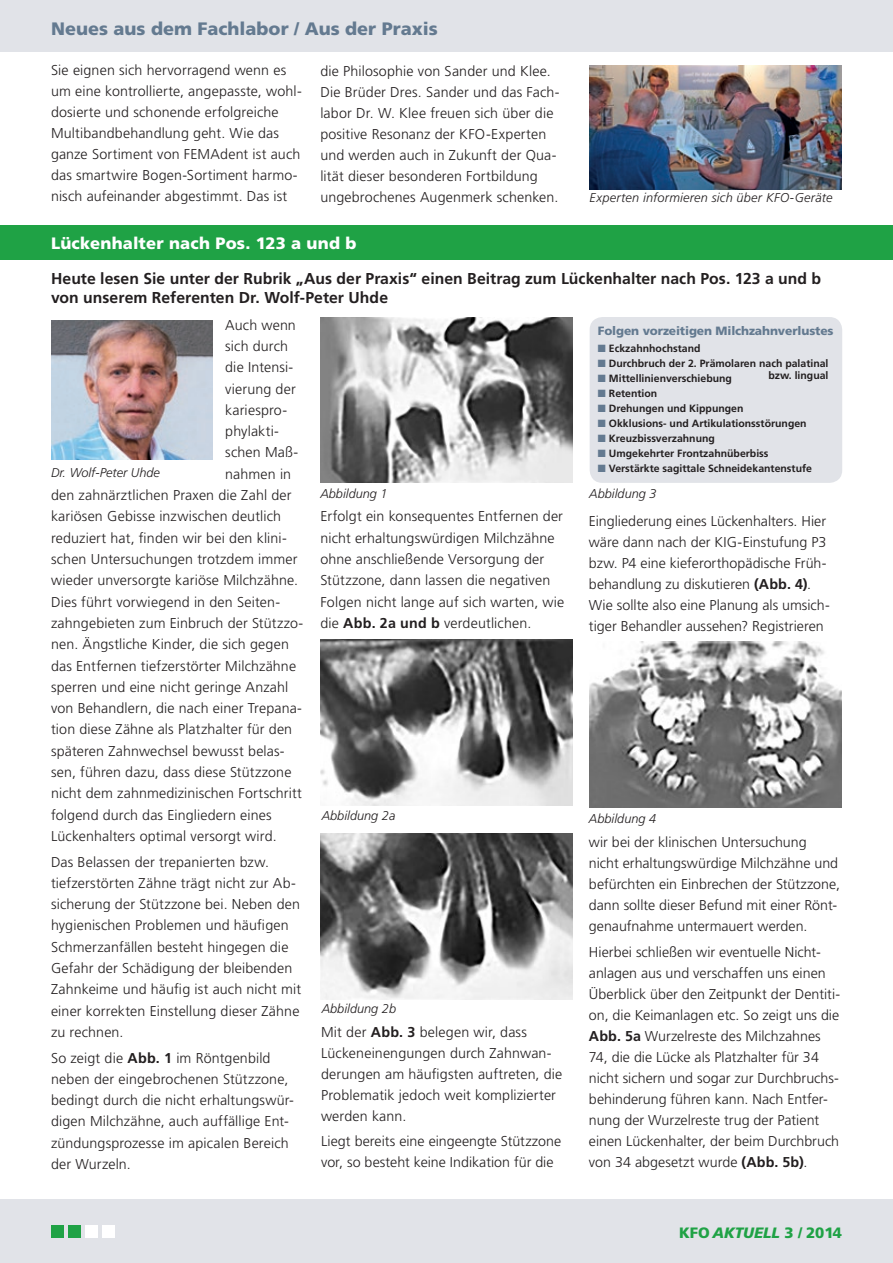
<style>
.page{position:relative;width:893px;height:1263px;background:#fff}
.page>*{position:absolute;margin:0;border:0;box-sizing:border-box;transform-origin:0 0}
.t1{font:900 18px "Frutiger LT Std";color:#647a90}
.t2{font:900 16.5px "Frutiger LT Std";color:#fff}
.t3{font:700 15.75px/19.5px "Frutiger LT Std";letter-spacing:.005em;color:#231f20}
.t4{font:900 15px "Frutiger LT Std";color:#1fa245}
.t5{font:300 14.25px/21px "Frutiger LT Std";letter-spacing:.01em;color:#231f20}
.t6{font:italic 300 12.75px "Frutiger LT Std";color:#231f20}
.t7{font:900 12px "Frutiger LT Std";letter-spacing:-.01em;color:#647a90}
.t8{font:700 10.5px "Frutiger LT Std";color:#231f20}
.s1{font-weight:700}
.s2{color:#647a90}
.s3{font-style:italic}
</style>
<div class="page">
<div style="left:0;top:0;width:893px;height:51px;background:#e1e3e8"></div>
<div style="left:0;top:1199px;width:893px;height:64px;background:#e1e3e8"></div>
<div style="left:51px;top:1225px;width:13px;height:12px;background:#1fa245"></div>
<div style="left:68px;top:1225px;width:13px;height:12px;background:#1fa245"></div>
<div style="left:85px;top:1225px;width:13px;height:12px;background:#fff"></div>
<div style="left:102px;top:1225px;width:13px;height:12px;background:#fff"></div>
<div style="left:0;top:226px;width:893px;height:34px;background:#1fa245"></div>
<img style="left:590px;top:66px;width:252px;height:123px">
<img style="left:320px;top:317px;width:253px;height:166px">
<div style="left:590px;top:317px;width:252px;height:166px;background:#e1e3e8;border-radius:13px"></div>
<img style="left:320px;top:640px;width:252px;height:166px">
<img style="left:320px;top:834px;width:253px;height:165px">
<img style="left:589px;top:642px;width:253px;height:165px">
<img style="left:51px;top:320px;width:161px;height:140px">
<p class="t1" style="left:51px;top:18px;width:388px">Neues aus dem Fachlabor / Aus der Praxis</p>
<p class="t5" style="left:51px;top:60px;width:252px">Sie eignen sich hervorragend wenn es um eine kontrollierte, angepasste, wohl&shy;dosierte und schonende erfolgreiche Multibandbehandlung geht. Wie das ganze Sortiment von FEMAdent ist auch das smartwire Bogen-Sortiment harmo&shy;nisch aufeinander abgestimmt. Das ist</p>
<p class="t5" style="left:320px;top:61px;width:241px">die Philosophie von Sander und Klee.<br>Die Brüder Dres. Sander und das Fach&shy;labor Dr. W. Klee freuen sich über die positive Resonanz der KFO-Experten und werden auch in Zukunft der Qua&shy;lität dieser besonderen Fortbildung ungebrochenes Augenmerk schenken.</p>
<p class="t2" style="left:38px;top:233px;width:276px">Der besonder Fall aus der Praxis</p>
<p class="t2" style="left:51px;top:233px;width:307px">Lückenhalter nach Pos. 123 a und b</p>
<p class="t6" style="left:590px;top:190px;width:244px">Experten informieren sich über KFO-Geräte</p>
<p class="t3" style="left:51px;top:269px;width:772px">Heute lesen Sie unter der Rubrik „Aus der Praxis“ einen Beitrag zum Lückenhalter nach Pos. 123 a und b von unserem Referenten Dr. Wolf-Peter Uhde</p>
<p class="t5" style="left:225px;top:314px;width:72px">Auch wenn</p>
<p class="t5" style="left:225px;top:336px;width:64px">sich durch</p>
<p class="t5" style="left:225px;top:357px;width:70px">die Intensi-</p>
<p class="t5" style="left:225px;top:378px;width:72px">vierung der</p>
<p class="t5" style="left:225px;top:400px;width:63px">kariespro-</p>
<p class="t5" style="left:225px;top:421px;width:55px">phylakti-</p>
<p class="t5" style="left:225px;top:442px;width:74px">schen Maß-</p>
<p class="t5" style="left:225px;top:464px;width:67px">nahmen in</p>
<p class="t5" style="left:51px;top:485px;width:242px">den zahnärztlichen Praxen die Zahl der</p>
<p class="t5" style="left:51px;top:506px;width:232px">kariösen Gebisse inzwischen deutlich</p>
<p class="t5" style="left:51px;top:527px;width:237px">reduziert hat, finden wir bei den klini-</p>
<p class="t5" style="left:51px;top:549px;width:248px">schen Untersuchungen trotzdem immer</p>
<p class="t5" style="left:51px;top:570px;width:249px">wieder unversorgte kariöse Milchzähne.</p>
<p class="t5" style="left:51px;top:591px;width:231px">Dies führt vorwiegend in den Seiten-</p>
<p class="t5" style="left:51px;top:613px;width:254px">zahngebieten zum Einbruch der Stützzo-</p>
<p class="t5" style="left:51px;top:634px;width:239px">nen. Ängstliche Kinder, die sich gegen</p>
<p class="t5" style="left:51px;top:655px;width:247px">das Entfernen tiefzerstörter Milchzähne</p>
<p class="t5" style="left:51px;top:677px;width:239px">sperren und eine nicht geringe Anzahl</p>
<p class="t5" style="left:51px;top:698px;width:252px">von Behandlern, die nach einer Trepana-</p>
<p class="t5" style="left:51px;top:719px;width:243px">tion diese Zähne als Platzhalter für den</p>
<p class="t5" style="left:51px;top:740px;width:235px">späteren Zahnwechsel bewusst belas-</p>
<p class="t5" style="left:51px;top:762px;width:242px">sen, führen dazu, dass diese Stützzone</p>
<p class="t5" style="left:51px;top:783px;width:252px">nicht dem zahnmedizinischen Fortschritt</p>
<p class="t5" style="left:51px;top:804px;width:222px">folgend durch das Eingliedern eines</p>
<p class="t5" style="left:51px;top:826px;width:227px">Lückenhalters optimal versorgt wird.</p>
<p class="t5" style="left:51px;top:851px;width:252px">Das Belassen der trepanierten bzw. tiefzerstörten Zähne trägt nicht zur Ab&shy;sicherung der Stützzone bei. Neben den hygienischen Problemen und häufigen Schmerzanfällen besteht hingegen die Gefahr der Schädigung der bleibenden Zahnkeime und häufig ist auch nicht mit einer korrekten Einstellung dieser Zähne zu rechnen.</p>
<p class="t5" style="left:51px;top:1047px;width:244px">So zeigt die <span class="s1">Abb. 1</span> im Röntgenbild neben der eingebrochenen Stützzone, bedingt durch die nicht erhaltungswür&shy;digen Milchzähne, auch auffällige Ent&shy;zündungsprozesse im apicalen Bereich der Wurzeln.</p>
<p class="t6" style="left:51px;top:465px;width:110px">Dr. Wolf-Peter Uhde</p>
<p class="t6" style="left:320px;top:487px;width:69px">Abbildung 1</p>
<p class="t7" style="left:598px;top:324px;width:237px">Folgen vorzeitigen Milchzahnverlustes</p>
<p class="t8" style="left:598px;top:342px;width:104px"><span class="s2">■</span> Eckzahnhochstand</p>
<p class="t8" style="left:598px;top:357px;width:232px"><span class="s2">■</span> Durchbruch der 2. Prämolaren nach palatinal</p>
<p class="t8" style="left:598px;top:372px;width:136px"><span class="s2">■</span> Mittellinienverschiebung</p>
<p class="t8" style="left:598px;top:387px;width:61px"><span class="s2">■</span> Retention</p>
<p class="t8" style="left:598px;top:402px;width:147px"><span class="s2">■</span> Drehungen und Kippungen</p>
<p class="t8" style="left:598px;top:417px;width:210px"><span class="s2">■</span> Okklusions- und Artikulationsstörungen</p>
<p class="t8" style="left:598px;top:432px;width:119px"><span class="s2">■</span> Kreuzbissverzahnung</p>
<p class="t8" style="left:598px;top:447px;width:172px"><span class="s2">■</span> Umgekehrter Frontzahnüberbiss</p>
<p class="t8" style="left:598px;top:462px;width:216px"><span class="s2">■</span> Verstärkte sagittale Schneidekantenstufe</p>
<p class="t8" style="left:768px;top:369px;width:62px">bzw. lingual</p>
<p class="t6" style="left:589px;top:487px;width:69px">Abbildung 3</p>
<p class="t5" style="left:320px;top:506px;width:246px">Erfolgt ein konsequentes Entfernen der nicht erhaltungswürdigen Milchzähne ohne anschließende Versorgung der Stützzone, dann lassen die negativen Folgen nicht lange auf sich warten, wie die <span class="s1">Abb. 2a und b</span> verdeutlichen.</p>
<p class="t5" style="left:589px;top:511px;width:242px">Eingliederung eines Lückenhalters. Hier wäre dann nach der KIG-Einstufung P3 bzw. P4 eine kieferorthopädische Früh&shy;behandlung zu diskutieren <span class="s1">(Abb. 4)</span>.<br>Wie sollte also eine Planung als umsich&shy;tiger Behandler aussehen? Registrieren</p>
<p class="t6" style="left:322px;top:808px;width:75px">Abbildung 2a</p>
<p class="t6" style="left:589px;top:811px;width:69px">Abbildung 4</p>
<p class="t6" style="left:322px;top:1001px;width:76px">Abbildung 2b</p>
<p class="t5" style="left:321px;top:1022px;width:243px">Mit der <span class="s1">Abb. 3</span> belegen wir, dass<br>Lückeneinengungen durch Zahnwan&shy;derungen am häufigsten auftreten, die<br>Problematik jedoch weit komplizierter werden kann.</p>
<p class="t5" style="left:321px;top:1131px;width:242px">Liegt bereits eine eingeengte Stützzone vor, so besteht keine Indikation für die</p>
<p class="t5" style="left:589px;top:832px;width:253px">wir bei der klinischen Untersuchung nicht erhaltungswürdige Milchzähne und befürchten ein Einbrechen der Stützzone, dann sollte dieser Befund mit einer Rönt&shy;genaufnahme untermauert werden.</p>
<p class="t5" style="left:589px;top:941px;width:253px">Hierbei schließen wir eventuelle Nicht&shy;anlagen aus und verschaffen uns einen Überblick über den Zeitpunkt der Dentiti&shy;on, die Keimanlagen etc. So zeigt uns die <span class="s1">Abb. 5a</span> Wurzelreste des Milchzahnes 74, die die Lücke als Platzhalter für 34 nicht sichern und sogar zur Durchbruchs&shy;behinderung führen kann. Nach Entfer&shy;nung der Wurzelreste trug der Patient einen Lückenhalter, der beim Durchbruch von 34 abgesetzt wurde <span class="s1">(Abb. 5b)</span>.</p>
<p class="t4" style="left:679px;top:1223px;width:164px">KFO <span class="s3">AKTUELL</span> 3 / 2014</p>
</div>
